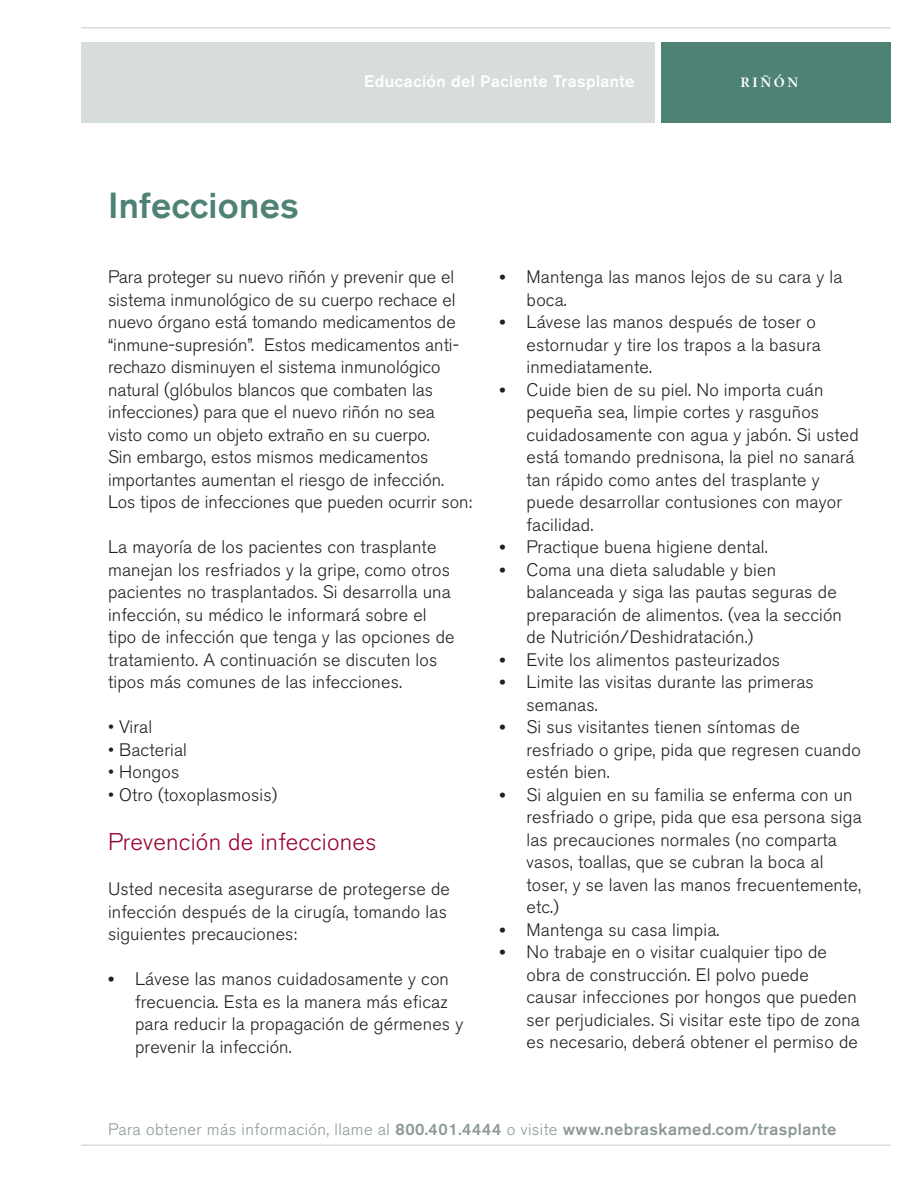
<style>
.page{position:relative;width:918px;height:1188px;background:#fff}
.page>*{position:absolute;margin:0;border:0;box-sizing:border-box;transform-origin:0 0}
.t1{font:500 36px "Akzidenz Grotesk BE";letter-spacing:.01em;color:#4e8275}
.t2{font:300 24px "Akzidenz Grotesk BE";letter-spacing:.01em;color:#98012d}
.t3{font:300 18px/22.5px "Akzidenz Grotesk BE";letter-spacing:.01em;color:#231f20}
.t4{font:500 16.5px "Akzidenz Grotesk BE";letter-spacing:.025em;color:#8b9b92}
.t5{font:500 16.5px "Akzidenz Grotesk BE";letter-spacing:.025em;color:#fff}
.t6{font:600 13.5px "Stone Serif";letter-spacing:.2em;color:#fff}
.s1{font-family:"Times";font-weight:400}
.s2{font-weight:300}
</style>
<div class="page">
<hr style="left:81px;top:1144px;width:810px;height:2px;background:#d7ddda">
<div style="left:81px;top:42px;width:574px;height:81px;background:#d7ddda"></div>
<hr style="left:81px;top:27px;width:810px;height:1px;background:#d7ddda">
<div style="left:662px;top:42px;width:229px;height:81px;background:#4e8275"></div>
<p class="t1" style="left:108px;top:183px;width:193px">Infecciones</p>
<p class="t5" style="left:364px;top:71px;width:272px">Educación del Paciente Trasplante</p>
<p class="t6" style="left:741px;top:74px;width:59px">RIÑÓN</p>
<p class="t3" style="left:108px;top:266px;width:366px">Para proteger su nuevo riñón y prevenir que el sistema inmunológico de su cuerpo rechace el nuevo órgano está tomando medicamentos de “inmune-supresión”. Estos medicamentos anti&shy;rechazo disminuyen el sistema inmunológico natural (glóbulos blancos que combaten las infecciones) para que el nuevo riñón no sea visto como un objeto extraño en su cuerpo.<br>Sin embargo, estos mismos medicamentos importantes aumentan el riesgo de infección.<br>Los tipos de infecciones que pueden ocurrir son:</p>
<p class="t3" style="left:108px;top:536px;width:348px">La mayoría de los pacientes con trasplante manejan los resfriados y la gripe, como otros pacientes no trasplantados. Si desarrolla una infección, su médico le informará sobre el tipo de infección que tenga y las opciones de tratamiento. A continuación se discuten los tipos más comunes de las infecciones.</p>
<p class="t3" style="left:108px;top:716px;width:46px">• Viral</p>
<p class="t3" style="left:108px;top:739px;width:81px">• Bacterial</p>
<p class="t3" style="left:108px;top:761px;width:73px">• Hongos</p>
<p class="t3" style="left:108px;top:784px;width:171px">• Otro (toxoplasmosis)</p>
<p class="t2" style="left:108px;top:829px;width:270px">Prevención de infecciones</p>
<p class="t3" style="left:108px;top:878px;width:343px">Usted necesita asegurarse de protegerse de infección después de la cirugía, tomando las siguientes precauciones:</p>
<p class="t3" style="left:135px;top:968px;width:330px;text-indent:-27px"><span class="s1">•</span> Lávese las manos cuidadosamente y con frecuencia. Esta es la manera más eficaz para reducir la propagación de gérmenes y prevenir la infección.</p>
<p class="t3" style="left:526px;top:266px;width:318px;text-indent:-27px"><span class="s1">•</span> Mantenga las manos lejos de su cara y la boca.</p>
<p class="t3" style="left:526px;top:311px;width:296px;text-indent:-27px"><span class="s1">•</span> Lávese las manos después de toser o estornudar y tire los trapos a la basura inmediatamente.</p>
<p class="t3" style="left:526px;top:379px;width:334px;text-indent:-27px"><span class="s1">•</span> Cuide bien de su piel. No importa cuán pequeña sea, limpie cortes y rasguños cuidadosamente con agua y jabón. Si usted está tomando prednisona, la piel no sanará tan rápido como antes del trasplante y puede desarrollar contusiones con mayor facilidad.</p>
<p class="t3" style="left:500px;top:536px;width:270px"><span class="s1">•</span> Practique buena higiene dental.</p>
<p class="t3" style="left:526px;top:559px;width:317px;text-indent:-27px"><span class="s1">•</span> Coma una dieta saludable y bien balanceada y siga las pautas seguras de preparación de alimentos. (vea la sección de Nutrición/Deshidratación.)</p>
<p class="t3" style="left:500px;top:649px;width:282px"><span class="s1">•</span> Evite los alimentos pasteurizados</p>
<p class="t3" style="left:526px;top:671px;width:289px;text-indent:-27px"><span class="s1">•</span> Limite las visitas durante las primeras semanas.</p>
<p class="t3" style="left:526px;top:716px;width:336px;text-indent:-27px"><span class="s1">•</span> Si sus visitantes tienen síntomas de resfriado o gripe, pida que regresen cuando estén bien.</p>
<p class="t3" style="left:526px;top:784px;width:337px;text-indent:-27px"><span class="s1">•</span> Si alguien en su familia se enferma con un resfriado o gripe, pida que esa persona siga las precauciones normales (no comparta vasos, toallas, que se cubran la boca al toser, y se laven las manos frecuentemente, etc.)</p>
<p class="t3" style="left:500px;top:919px;width:222px"><span class="s1">•</span> Mantenga su casa limpia.</p>
<p class="t3" style="left:526px;top:941px;width:335px;text-indent:-27px"><span class="s1">•</span> No trabaje en o visitar cualquier tipo de obra de construcción. El polvo puede causar infecciones por hongos que pueden ser perjudiciales. Si visitar este tipo de zona es necesario, deberá obtener el permiso de</p>
<p class="t4" style="left:108px;top:1119px;width:730px"><span class="s2">Para obtener más información, llame al</span> 800.401.4444 <span class="s2">o visite</span> www.nebraskamed.com/trasplante</p>
</div>
